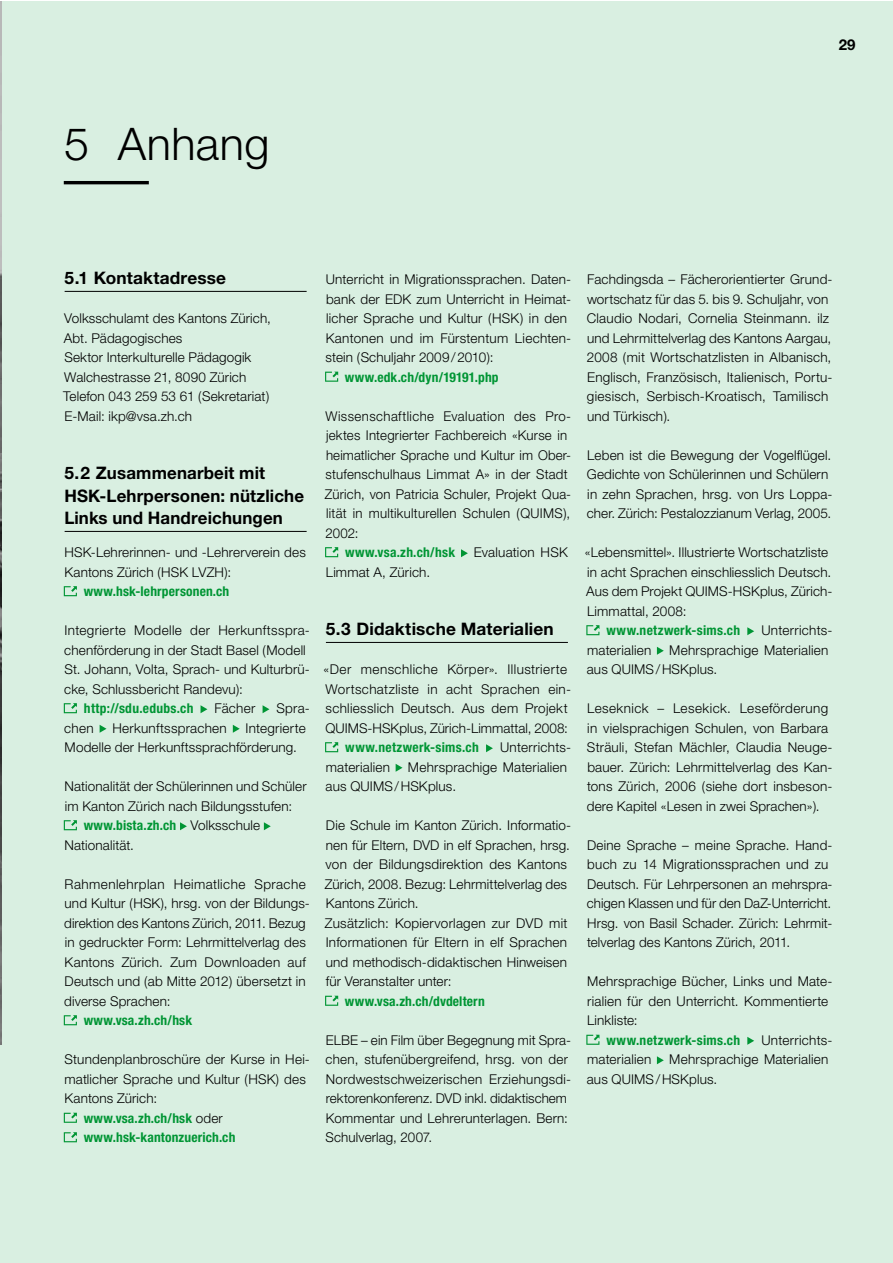
<style>
.page{position:relative;width:893px;height:1263px;background:#fff}
.page>*{position:absolute;margin:0;border:0;box-sizing:border-box;transform-origin:0 0}
.t1{font:300 45px "Helvetica Neue LT Std";letter-spacing:.01em;color:#000}
.t2{font:700 17.25px/22.5px "Helvetica Neue LT Std";letter-spacing:.01em;color:#000}
.t3{font:700 15px "Helvetica Neue LT Std";color:#000}
.t4{font:300 13.5px/19.5px "Helvetica Neue LT Std";letter-spacing:.015em;color:#000}
.t5{font:700 condensed 13.5px "Helvetica Neue LT Std";letter-spacing:.015em;color:#009534}
.s1{font-weight:300;font-stretch:normal;color:#000}
</style>
<div class="page">
<div style="left:0;top:1px;width:892px;height:1262px;background:#d9efe1"></div>
<img style="left:0;top:1px;width:1px;height:1044px">
<hr style="left:65px;top:291px;width:242px;height:1px;background:#000">
<hr style="left:65px;top:531px;width:242px;height:1px;background:#000">
<svg style="left:64px;top:586px;width:13px;height:10px"></svg>
<svg style="left:64px;top:703px;width:13px;height:10px"></svg>
<svg style="left:201px;top:705px;width:6px;height:8px"></svg>
<svg style="left:263px;top:705px;width:6px;height:8px"></svg>
<svg style="left:100px;top:725px;width:6px;height:8px"></svg>
<svg style="left:233px;top:725px;width:7px;height:8px"></svg>
<svg style="left:64px;top:820px;width:13px;height:10px"></svg>
<svg style="left:180px;top:822px;width:7px;height:8px"></svg>
<svg style="left:264px;top:822px;width:7px;height:8px"></svg>
<svg style="left:64px;top:1015px;width:13px;height:10px"></svg>
<svg style="left:64px;top:1113px;width:13px;height:10px"></svg>
<svg style="left:64px;top:1132px;width:13px;height:10px"></svg>
<hr style="left:326px;top:642px;width:242px;height:1px;background:#000">
<svg style="left:325px;top:372px;width:13px;height:10px"></svg>
<svg style="left:325px;top:547px;width:13px;height:10px"></svg>
<svg style="left:461px;top:549px;width:7px;height:8px"></svg>
<svg style="left:325px;top:742px;width:13px;height:10px"></svg>
<svg style="left:486px;top:744px;width:7px;height:8px"></svg>
<svg style="left:396px;top:764px;width:6px;height:8px"></svg>
<svg style="left:325px;top:996px;width:13px;height:10px"></svg>
<svg style="left:586px;top:625px;width:13px;height:10px"></svg>
<svg style="left:747px;top:627px;width:7px;height:8px"></svg>
<svg style="left:657px;top:647px;width:7px;height:8px"></svg>
<svg style="left:586px;top:1035px;width:13px;height:10px"></svg>
<svg style="left:747px;top:1037px;width:7px;height:8px"></svg>
<svg style="left:657px;top:1056px;width:7px;height:8px"></svg>
<hr style="left:64px;top:181px;width:85px;height:3px;background:#000">
<h1 class="t1" style="left:64px;top:116px;width:207px">5 Anhang</h1>
<p class="t3" style="left:839px;top:35px;width:18px">29</p>
<p class="t2" style="left:64px;top:266px;width:163px">5.1 Kontaktadresse</p>
<p class="t4" style="left:63px;top:308px;width:209px">Volksschulamt des Kantons Zürich,<br>Abt. Pädagogisches<br>Sektor Interkulturelle Pädagogik<br>Walchestrasse 21, 8090 Zürich<br>Telefon 043 259 53 61 (Sekretariat)<br>E-Mail: ikp@vsa.zh.ch</p>
<p class="t2" style="left:64px;top:461px;width:241px">5.2 Zusammenarbeit mit<br>HSK-Lehrpersonen: nützliche<br>Links und Handreichungen</p>
<p class="t4" style="left:65px;top:542px;width:243px">HSK-Lehrerinnen- und -Lehrerverein des<br>Kantons Zürich (HSK LVZH):</p>
<p class="t5" style="left:84px;top:583px;width:147px">www.hsk-lehrpersonen.ch</p>
<p class="t4" style="left:64px;top:620px;width:247px">Integrierte Modelle der Herkunftsspra&shy;chenförderung in der Stadt Basel (Modell St. Johann, Volta, Sprach- und Kulturbrü&shy;cke, Schlussbericht Randevu):</p>
<p class="t5" style="left:84px;top:700px;width:111px">http://sdu.edubs.ch</p>
<p class="t4" style="left:214px;top:698px;width:43px">Fächer</p>
<p class="t4" style="left:276px;top:698px;width:35px">Spra-</p>
<p class="t4" style="left:64px;top:718px;width:31px">chen</p>
<p class="t4" style="left:112px;top:718px;width:116px">Herkunftssprachen</p>
<p class="t4" style="left:65px;top:718px;width:243px;text-indent:181px">Integrierte<br>Modelle der Herkunftssprachförderung.</p>
<p class="t4" style="left:65px;top:776px;width:244px">Nationalität der Schülerinnen und Schüler</p>
<p class="t4" style="left:65px;top:796px;width:229px">im Kanton Zürich nach Bildungsstufen:</p>
<p class="t5" style="left:84px;top:817px;width:178px">www.bista.zh.ch <span class="s1">Volksschule</span></p>
<p class="t4" style="left:65px;top:835px;width:71px">Nationalität.</p>
<p class="t4" style="left:64px;top:874px;width:247px">Rahmenlehrplan Heimatliche Sprache und Kultur (HSK), hrsg. von der Bildungs&shy;direktion des Kantons Zürich, 2011. Bezug in gedruckter Form: Lehrmittelverlag des Kantons Zürich. Zum Downloaden auf Deutsch und (ab Mitte 2012) übersetzt in diverse Sprachen:</p>
<p class="t5" style="left:84px;top:1012px;width:110px">www.vsa.zh.ch/hsk</p>
<p class="t4" style="left:64px;top:1049px;width:247px">Stundenplanbroschüre der Kurse in Hei-</p>
<p class="t4" style="left:65px;top:1069px;width:243px">matlicher Sprache und Kultur (HSK) des</p>
<p class="t4" style="left:65px;top:1088px;width:94px">Kantons Zürich:</p>
<p class="t5" style="left:84px;top:1110px;width:141px">www.vsa.zh.ch/hsk <span class="s1">oder</span></p>
<p class="t5" style="left:84px;top:1129px;width:153px">www.hsk-kantonzuerich.ch</p>
<p class="t4" style="left:326px;top:269px;width:247px">Unterricht in Migrationssprachen. Daten&shy;bank der EDK zum Unterricht in Heimat&shy;licher Sprache und Kultur (HSK) in den Kantonen und im Fürstentum Liechten&shy;stein (Schuljahr 2009/2010):</p>
<p class="t5" style="left:345px;top:369px;width:155px">www.edk.ch/dyn/19191.php</p>
<p class="t4" style="left:325px;top:406px;width:248px">Wissenschaftliche Evaluation des Pro&shy;jektes Integrierter Fachbereich «Kurse in heimatlicher Sprache und Kultur im Ober&shy;stufenschulhaus Limmat A» in der Stadt Zürich, von Patricia Schuler, Projekt Qua&shy;lität in multikulturellen Schulen (QUIMS), 2002:</p>
<p class="t5" style="left:345px;top:544px;width:111px">www.vsa.zh.ch/hsk</p>
<p class="t4" style="left:474px;top:542px;width:96px">Evaluation HSK</p>
<p class="t4" style="left:326px;top:562px;width:106px">Limmat A, Zürich.</p>
<p class="t2" style="left:326px;top:617px;width:230px">5.3 Didaktische Materialien</p>
<p class="t4" style="left:324px;top:659px;width:249px">«Der menschliche Körper». Illustrierte Wortschatzliste in acht Sprachen ein&shy;schliesslich Deutsch. Aus dem Projekt QUIMS-HSKplus, Zürich-Limmattal, 2008:</p>
<p class="t5" style="left:345px;top:739px;width:135px">www.netzwerk-sims.ch</p>
<p class="t4" style="left:500px;top:737px;width:73px">Unterrichts-</p>
<p class="t4" style="left:326px;top:757px;width:66px">materialien</p>
<p class="t4" style="left:326px;top:757px;width:243px;text-indent:82px">Mehrsprachige Materialien aus QUIMS/HSKplus.</p>
<p class="t4" style="left:325px;top:815px;width:248px">Die Schule im Kanton Zürich. Informatio&shy;nen für Eltern, DVD in elf Sprachen, hrsg. von der Bildungsdirektion des Kantons Zürich, 2008. Bezug: Lehrmittelverlag des Kantons Zürich.<br>Zusätzlich: Kopiervorlagen zur DVD mit Informationen für Eltern in elf Sprachen und methodisch-didaktischen Hinweisen für Veranstalter unter:</p>
<p class="t5" style="left:345px;top:993px;width:141px">www.vsa.zh.ch/dvdeltern</p>
<p class="t4" style="left:326px;top:1030px;width:247px">ELBE – ein Film über Begegnung mit Spra&shy;chen, stufenübergreifend, hrsg. von der Nordwestschweizerischen Erziehungsdi&shy;rektorenkonferenz. DVD inkl. didaktischem Kommentar und Lehrerunterlagen. Bern:<br>Schulverlag, 2007.</p>
<p class="t4" style="left:587px;top:269px;width:247px">Fachdingsda – Fächerorientierter Grund&shy;wortschatz für das 5. bis 9. Schuljahr, von Claudio Nodari, Cornelia Steinmann. ilz und Lehrmittelverlag des Kantons Aargau, 2008 (mit Wortschatzlisten in Albanisch, Englisch, Französisch, Italienisch, Portu&shy;giesisch, Serbisch-Kroatisch, Tamilisch und Türkisch).</p>
<p class="t4" style="left:587px;top:445px;width:247px">Leben ist die Bewegung der Vogelflügel.<br>Gedichte von Schülerinnen und Schülern in zehn Sprachen, hrsg. von Urs Loppa&shy;cher. Zürich: Pestalozzianum Verlag, 2005.</p>
<p class="t4" style="left:585px;top:542px;width:249px">«Lebensmittel». Illustrierte Wortschatzliste in acht Sprachen einschliesslich Deutsch.<br>Aus dem Projekt QUIMS-HSKplus, Zürich-Limmattal, 2008:</p>
<p class="t5" style="left:606px;top:622px;width:135px">www.netzwerk-sims.ch</p>
<p class="t4" style="left:761px;top:620px;width:73px">Unterrichts-</p>
<p class="t4" style="left:587px;top:640px;width:66px">materialien</p>
<p class="t4" style="left:587px;top:640px;width:243px;text-indent:82px">Mehrsprachige Materialien aus QUIMS/HSKplus.</p>
<p class="t4" style="left:587px;top:698px;width:247px">Leseknick – Lesekick. Leseförderung in vielsprachigen Schulen, von Barbara Sträuli, Stefan Mächler, Claudia Neuge&shy;bauer. Zürich: Lehrmittelverlag des Kan&shy;tons Zürich, 2006 (siehe dort insbeson&shy;dere Kapitel «Lesen in zwei Sprachen»).</p>
<p class="t4" style="left:587px;top:835px;width:247px">Deine Sprache – meine Sprache. Hand&shy;buch zu 14 Migrationssprachen und zu Deutsch. Für Lehrpersonen an mehrspra&shy;chigen Klassen und für den DaZ-Unterricht.<br>Hrsg. von Basil Schader. Zürich: Lehrmit&shy;telverlag des Kantons Zürich, 2011.</p>
<p class="t4" style="left:587px;top:971px;width:247px">Mehrsprachige Bücher, Links und Mate&shy;rialien für den Unterricht. Kommentierte<br>Linkliste:</p>
<p class="t5" style="left:606px;top:1032px;width:135px">www.netzwerk-sims.ch</p>
<p class="t4" style="left:761px;top:1030px;width:73px">Unterrichts-</p>
<p class="t4" style="left:587px;top:1049px;width:66px">materialien</p>
<p class="t4" style="left:587px;top:1049px;width:243px;text-indent:82px">Mehrsprachige Materialien aus QUIMS/HSKplus.</p>
</div>
